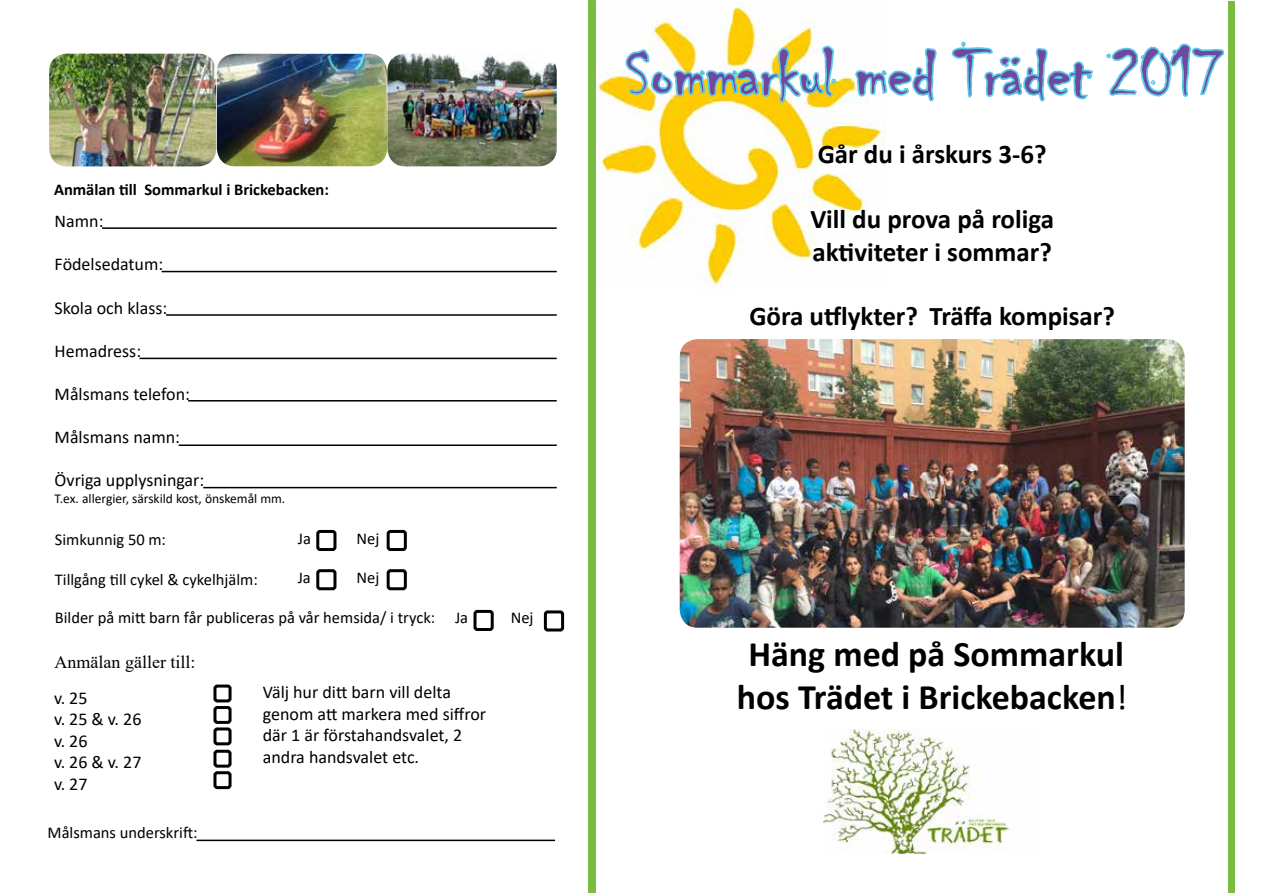
<style>
.page{position:relative;width:1263px;height:893px;background:#fff}
.page>*{position:absolute;margin:0;border:0;box-sizing:border-box;transform-origin:0 0}
.t1{font:71.1px "Chiller";color:#70489d}
.t2{font:700 36px/43.2px "Calibri";color:#000;text-align:center}
.t3{font:700 27px/32.4px "Calibri";color:#000}
.t4{font:18px "Calibri";color:#000}
.t5{font:18px "Times New Roman";color:#000}
.t6{font:16.5px "Calibri";color:#000}
.t7{font:700 16.5px "Calibri";color:#000}
.t8{font:13.5px "Calibri";color:#000}
.s1{font-weight:400}
</style>
<div class="page">
<div style="left:1229px;top:1px;width:6px;height:891px;background:#79bb43"></div>
<hr style="left:196px;top:840px;width:359px;height:1px;background:#000">
<hr style="left:203px;top:487px;width:354px;height:1px;background:#000">
<hr style="left:179px;top:444px;width:378px;height:2px;background:#000">
<hr style="left:188px;top:400px;width:369px;height:1px;background:#000">
<hr style="left:139px;top:358px;width:418px;height:1px;background:#000">
<hr style="left:166px;top:314px;width:391px;height:2px;background:#000">
<hr style="left:162px;top:271px;width:395px;height:1px;background:#000">
<hr style="left:102px;top:227px;width:455px;height:2px;background:#000">
<svg style="left:951px;top:41px;width:142px;height:61px"></svg>
<svg style="left:1106px;top:43px;width:119px;height:54px"></svg>
<img style="left:49px;top:53px;width:508px;height:113px">
<img style="left:597px;top:1px;width:289px;height:286px">
<div style="left:589px;top:1px;width:7px;height:892px;background:#79bb43"></div>
<svg style="left:624px;top:44px;width:214px;height:60px"></svg>
<svg style="left:853px;top:46px;width:84px;height:58px"></svg>
<svg style="left:316px;top:529px;width:21px;height:22px"></svg>
<svg style="left:316px;top:569px;width:21px;height:22px"></svg>
<svg style="left:386px;top:569px;width:21px;height:22px"></svg>
<svg style="left:386px;top:529px;width:21px;height:22px"></svg>
<svg style="left:473px;top:609px;width:21px;height:22px"></svg>
<svg style="left:213px;top:684px;width:19px;height:106px"></svg>
<svg style="left:543px;top:610px;width:22px;height:22px"></svg>
<img style="left:680px;top:339px;width:505px;height:289px">
<img style="left:823px;top:729px;width:191px;height:125px">
<h4 class="t7" style="left:54px;top:178px;width:277px">Anmälan till Sommarkul i Brickebacken:</h4>
<p class="t4" style="left:55px;top:209px;width:50px">Namn:</p>
<p class="t4" style="left:55px;top:252px;width:110px">Födelsedatum:</p>
<p class="t4" style="left:55px;top:295px;width:114px">Skola och klass:</p>
<p class="t4" style="left:55px;top:338px;width:88px">Hemadress:</p>
<p class="t4" style="left:55px;top:381px;width:137px">Målsmans telefon:</p>
<p class="t4" style="left:55px;top:425px;width:127px">Målsmans namn:</p>
<p class="t4" style="left:55px;top:468px;width:151px">Övriga upplysningar:</p>
<p class="t8" style="left:55px;top:489px;width:232px">T.ex. allergier, särskild kost, önskemål mm.</p>
<p class="t6" style="left:55px;top:528px;width:113px">Simkunnig 50 m:</p>
<p class="t6" style="left:298px;top:527px;width:15px">Ja</p>
<p class="t6" style="left:357px;top:527px;width:25px">Nej</p>
<p class="t6" style="left:357px;top:566px;width:25px">Nej</p>
<p class="t6" style="left:55px;top:606px;width:415px">Bilder på mitt barn får publiceras på vår hemsida/ i tryck: Ja</p>
<p class="t6" style="left:511px;top:606px;width:25px">Nej</p>
<p class="t5" style="left:55px;top:649px;width:142px">Anmälan gäller till:</p>
<p class="t4" style="left:263px;top:680px;width:190px">Välj hur ditt barn vill delta</p>
<p class="t6" style="left:55px;top:568px;width:204px">Tillgång till cykel &amp; cykelhjälm:</p>
<p class="t6" style="left:298px;top:566px;width:15px">Ja</p>
<p class="t4" style="left:54px;top:685px;width:35px">v. 25</p>
<p class="t4" style="left:54px;top:707px;width:89px">v. 25 &amp; v. 26</p>
<p class="t4" style="left:54px;top:728px;width:35px">v. 26</p>
<p class="t4" style="left:54px;top:750px;width:89px">v. 26 &amp; v. 27</p>
<p class="t4" style="left:54px;top:771px;width:35px">v. 27</p>
<p class="t6" style="left:48px;top:821px;width:151px">Målsmans underskrift:</p>
<p class="t4" style="left:263px;top:701px;width:225px">genom att markera med siffror</p>
<p class="t4" style="left:263px;top:723px;width:201px">där 1 är förstahandsvalet, 2</p>
<p class="t4" style="left:263px;top:744px;width:158px">andra handsvalet etc.</p>
<p class="t1" style="left:627px;top:35px;width:599px">Sommarkul med Trädet 2017</p>
<p class="t3" style="left:818px;top:138px;width:230px">Går du i årskurs 3-6?</p>
<p class="t3" style="left:810px;top:203px;width:245px">Vill du prova på roliga aktiviteter i sommar?</p>
<p class="t3" style="left:749px;top:300px;width:367px">Göra utflykter? Träffa kompisar?</p>
<p class="t2" style="left:737px;top:632px;width:392px">Häng med på Sommarkul hos Trädet i Brickebacken<span class="s1">!</span></p>
</div>
